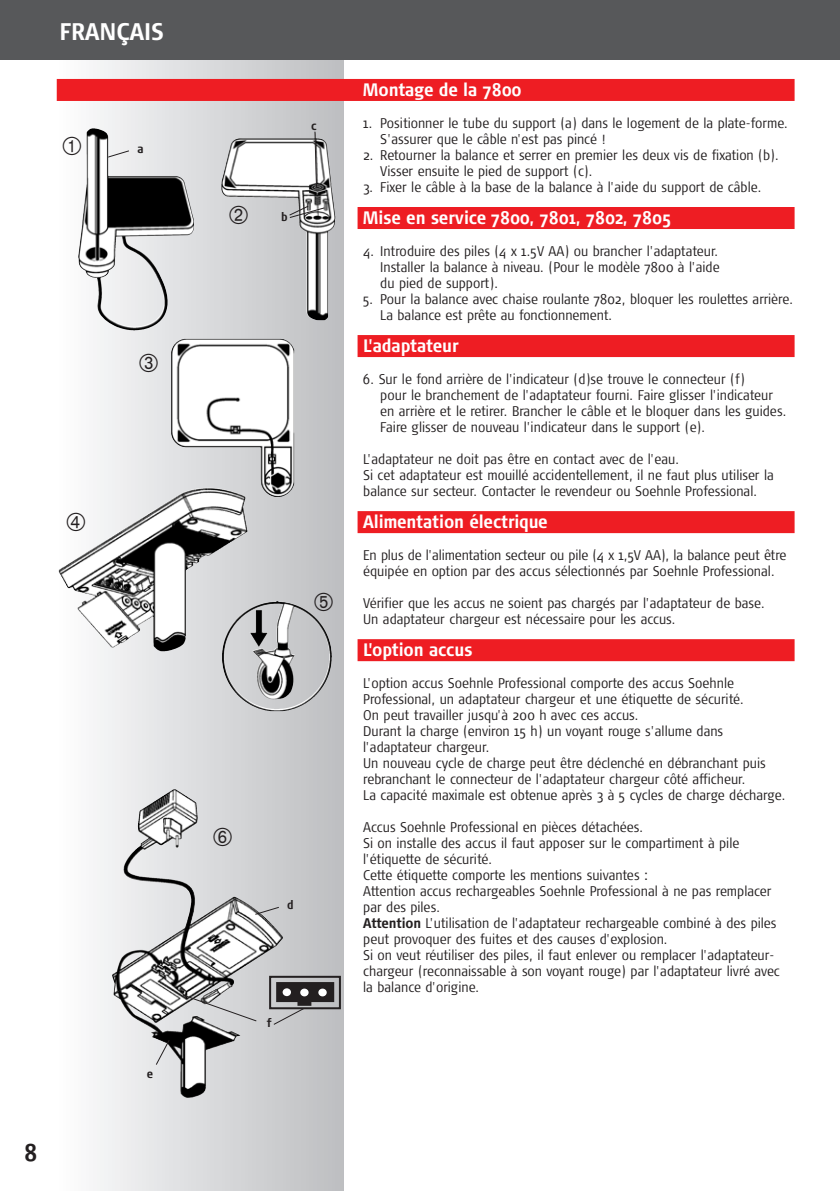
<style>
.page{position:relative;width:840px;height:1191px;background:#fff}
.page>*{position:absolute;margin:0;border:0;box-sizing:border-box;transform-origin:0 0}
.t1{font:700 condensed 24px "Signa Pro";color:#fff}
.t2{font:700 condensed 24px "Signa Pro";color:#231f20}
.t3{font:700 condensed 18px "Signa Pro";color:#fff}
.t4{font:300 condensed 14px/16px "Signa Pro";color:#231f20}
.t5{font:700 condensed 12px "Signa Pro";color:#231f20}
.s1{font-weight:700}
</style>
<div class="page">
<svg style="left:58px;top:60px;width:286px;height:1131px"></svg>
<div style="left:57px;top:79px;width:737px;height:22px;background:#ee1d23"></div>
<div style="left:357px;top:207px;width:437px;height:22px;background:#ee1d23"></div>
<div style="left:357px;top:335px;width:437px;height:22px;background:#ee1d23"></div>
<div style="left:357px;top:511px;width:437px;height:22px;background:#ee1d23"></div>
<div style="left:357px;top:639px;width:437px;height:22px;background:#ee1d23"></div>
<div style="left:0;top:0;width:839px;height:60px;background:#57585a"></div>
<img style="left:131px;top:789px;width:42px;height:65px">
<svg style="left:181px;top:993px;width:76px;height:29px;background:#c2c3c5"></svg>
<svg style="left:155px;top:1038px;width:15px;height:28px"></svg>
<svg style="left:254px;top:906px;width:26px;height:9px"></svg>
<img style="left:81px;top:488px;width:130px;height:67px">
<img style="left:221px;top:132px;width:93px;height:98px">
<img style="left:78px;top:128px;width:76px;height:202px">
<img style="left:171px;top:339px;width:123px;height:158px">
<img style="left:222px;top:601px;width:54px;height:90px">
<div style="left:269px;top:975px;width:72px;height:34px;border:2px solid #231f20"></div>
<svg style="left:272px;top:982px;width:62px;height:43px;background:#7f7d7f"></svg>
<svg style="left:288px;top:205px;width:37px;height:14px"></svg>
<svg style="left:314px;top:131px;width:3px;height:57px"></svg>
<svg style="left:63px;top:136px;width:18px;height:18px"></svg>
<svg style="left:229px;top:206px;width:18px;height:18px"></svg>
<svg style="left:213px;top:827px;width:19px;height:18px"></svg>
<svg style="left:140px;top:353px;width:18px;height:18px"></svg>
<svg style="left:314px;top:592px;width:18px;height:19px"></svg>
<svg style="left:67px;top:512px;width:18px;height:18px"></svg>
<h1 class="t1" style="left:60px;top:17px;width:106px">FRANÇAIS</h1>
<p class="t5" style="left:137px;top:141px;width:8px">a</p>
<h1 class="t2" style="left:24px;top:1138px;width:15px">8</h1>
<p class="t5" style="left:147px;top:1066px;width:8px">e</p>
<p class="t5" style="left:311px;top:119px;width:7px">c</p>
<p class="t5" style="left:281px;top:209px;width:8px">b</p>
<p class="t5" style="left:287px;top:897px;width:8px">d</p>
<p class="t5" style="left:266px;top:1016px;width:6px">f</p>
<p class="t3" style="left:363px;top:79px;width:159px">Montage de la 7800</p>
<p class="t4" style="left:380px;top:115px;width:409px;text-indent:-17px">1. Positionner le tube du support (a) dans le logement de la plate-forme.<br>S'assurer que le câble n'est pas pincé !</p>
<p class="t4" style="left:380px;top:147px;width:400px;text-indent:-17px">2. Retourner la balance et serrer en premier les deux vis de fixation (b).<br>Visser ensuite le pied de support (c).</p>
<p class="t4" style="left:363px;top:179px;width:399px">3. Fixer le câble à la base de la balance à l'aide du support de câble.</p>
<p class="t3" style="left:363px;top:207px;width:309px">Mise en service 7800, 7801, 7802, 7805</p>
<p class="t4" style="left:380px;top:243px;width:341px;text-align:justify;text-indent:-17px">4. Introduire des piles (4 x 1.5V AA) ou brancher l'adaptateur.<br>Installer la balance à niveau. (Pour le modèle 7800 à l'aide du pied de support).</p>
<p class="t4" style="left:380px;top:291px;width:414px;text-indent:-17px">5. Pour la balance avec chaise roulante 7802, bloquer les roulettes arrière.<br>La balance est prête au fonctionnement.</p>
<p class="t3" style="left:363px;top:335px;width:97px">L'adaptateur</p>
<p class="t4" style="left:380px;top:371px;width:407px;text-indent:-17px">6. Sur le fond arrière de l'indicateur (d)se trouve le connecteur (f)<br>pour le branchement de l'adaptateur fourni. Faire glisser l'indicateur en arrière et le retirer. Brancher le câble et le bloquer dans les guides.<br>Faire glisser de nouveau l'indicateur dans le support (e).</p>
<p class="t4" style="left:363px;top:451px;width:412px">L'adaptateur ne doit pas être en contact avec de l'eau.<br>Si cet adaptateur est mouillé accidentellement, il ne faut plus utiliser la balance sur secteur. Contacter le revendeur ou Soehnle Professional.</p>
<p class="t3" style="left:363px;top:511px;width:186px">Alimentation électrique</p>
<p class="t4" style="left:363px;top:547px;width:424px">En plus de l'alimentation secteur ou pile (4 x 1,5V AA), la balance peut être équipée en option par des accus sélectionnés par Soehnle Professional.</p>
<p class="t4" style="left:363px;top:595px;width:403px">Vérifier que les accus ne soient pas chargés par l'adaptateur de base.<br>Un adaptateur chargeur est nécessaire pour les accus.</p>
<p class="t3" style="left:363px;top:639px;width:111px">L'option accus</p>
<p class="t4" style="left:363px;top:675px;width:423px">L'option accus Soehnle Professional comporte des accus Soehnle Professional, un adaptateur chargeur et une étiquette de sécurité.<br>On peut travailler jusqu'à 200 h avec ces accus.<br>Durant la charge (environ 15 h) un voyant rouge s'allume dans l'adaptateur chargeur.<br>Un nouveau cycle de charge peut être déclenché en débranchant puis rebranchant le connecteur de l'adaptateur chargeur côté afficheur.<br>La capacité maximale est obtenue après 3 à 5 cycles de charge décharge.</p>
<p class="t4" style="left:363px;top:819px;width:418px">Accus Soehnle Professional en pièces détachées.<br>Si on installe des accus il faut apposer sur le compartiment à pile l'étiquette de sécurité.<br>Cette étiquette comporte les mentions suivantes :<br>Attention accus rechargeables Soehnle Professional à ne pas remplacer par des piles.<br><span class="s1">Attention</span> L'utilisation de l'adaptateur rechargeable combiné à des piles peut provoquer des fuites et des causes d'explosion.<br>Si on veut réutiliser des piles, il faut enlever ou remplacer l'adaptateur&shy;chargeur (reconnaissable à son voyant rouge) par l'adaptateur livré avec la balance d'origine.</p>
</div>
